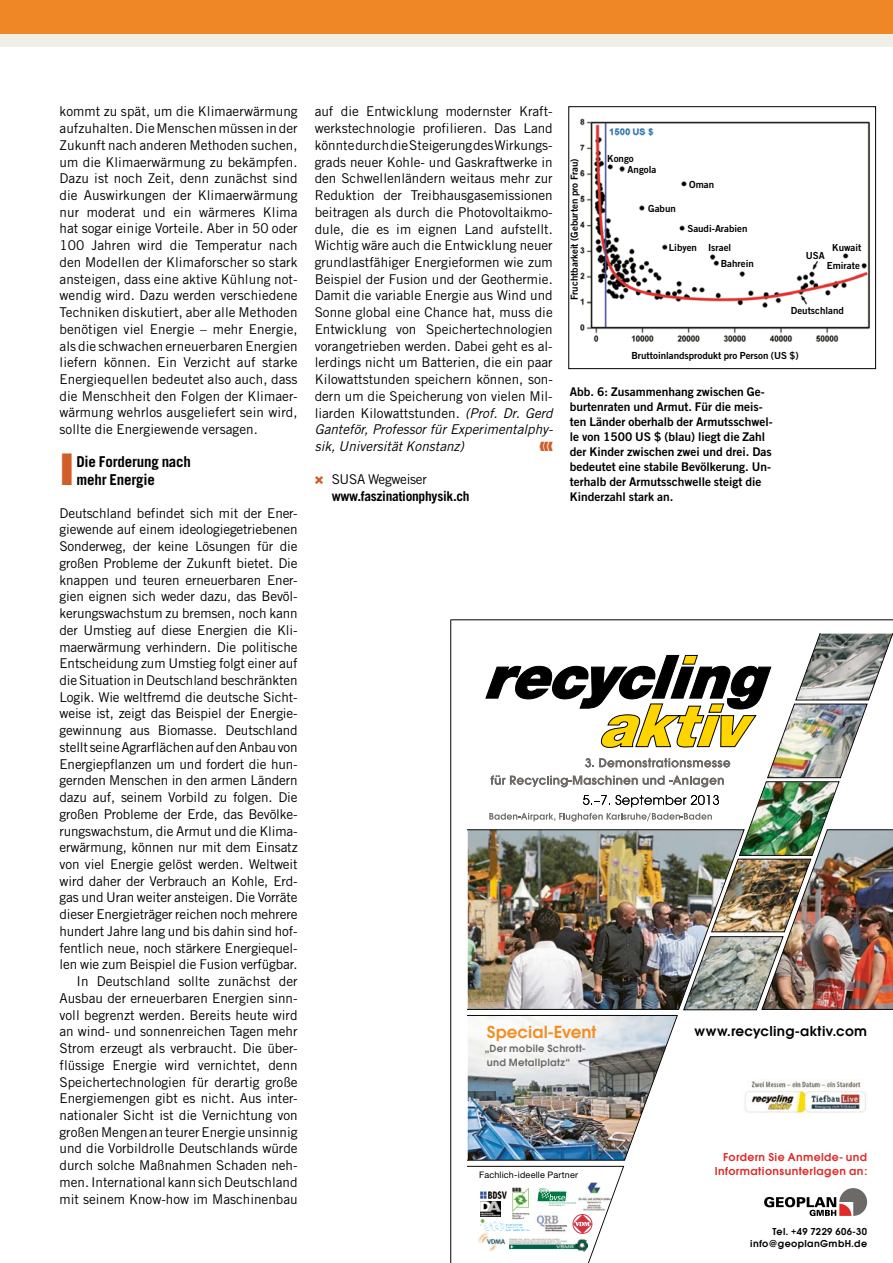
<style>
.page{position:relative;width:893px;height:1263px;background:#fff}
.page>*{position:absolute;margin:0;border:0;box-sizing:border-box;transform-origin:0 0}
.t1{font:600 18.3px "Avant Garde Gothic Itc T";letter-spacing:.005em;color:#f18f24}
.t2{font:700 15px/18px "Trade Gothic LT Std";letter-spacing:-.015em;color:#000}
.t3{font:600 15px "Avant Garde Gothic Itc T";letter-spacing:.02em;color:#000}
.t4{font:13.5px/16.8px "Trade Gothic LT Std";letter-spacing:-.01em;color:#000;text-align:justify}
.t5{font:700 13.5px "Trade Gothic LT Std";letter-spacing:-.02em;color:#000}
.t6{font:12px/15px "Trade Gothic LT Std Bd 2";color:#000}
.t7{font:600 12px/13.5px "Avant Garde Gothic Itc T";letter-spacing:.03em;color:#df2b2a;text-align:right}
.t8{font:600 10.95px/14px "Avant Garde Gothic Itc T";letter-spacing:.02em;color:#6d6966}
.t9{font:600 10.5px/12px "Avant Garde Gothic Itc T";letter-spacing:.035em;color:#000;text-align:right}
.t10{font:9.75px/11.4px "Trade Gothic LT Std Bd 2";color:#000}
.t11{font:9px "Helvetica Neue";letter-spacing:.02em;color:#000}
.s1{font-style:italic}
</style>
<div class="page">
<hr style="left:450px;top:620px;width:1px;height:643px;background:#000">
<hr style="left:450px;top:619px;width:443px;height:1px;background:#000">
<svg style="left:764px;top:1188px;width:103px;height:28px"></svg>
<img style="left:468px;top:634px;width:425px;height:526px">
<svg style="left:468px;top:1166px;width:156px;height:97px"></svg>
<img style="left:480px;top:1201px;width:20px;height:16px">
<img style="left:580px;top:118px;width:290px;height:224px">
<div style="left:568px;top:106px;width:308px;height:263px;border:1px solid #000"></div>
<div style="left:0;top:0;width:893px;height:34px;background:#ef8726"></div>
<div style="left:0;top:34px;width:893px;height:13px;background:#f0efe6"></div>
<p class="t4" style="left:60px;top:103px;width:240px">kommt zu spät, um die Klimaerwärmung aufzuhalten. Die Menschen müssen in der Zukunft nach anderen Methoden suchen, um die Klimaerwärmung zu bekämpfen.<br>Dazu ist noch Zeit, denn zunächst sind die Auswirkungen der Klimaerwärmung nur moderat und ein wärmeres Klima hat sogar einige Vorteile. Aber in 50 oder 100 Jahren wird die Temperatur nach den Modellen der Klimaforscher so stark ansteigen, dass eine aktive Kühlung not&shy;wendig wird. Dazu werden verschiedene Techniken diskutiert, aber alle Methoden benötigen viel Energie – mehr Energie, als die schwachen erneuerbaren Energien liefern können. Ein Verzicht auf starke Energiequellen bedeutet also auch, dass die Menschheit den Folgen der Klimaer&shy;wärmung wehrlos ausgeliefert sein wird, sollte die Energiewende versagen.</p>
<p class="t2" style="left:77px;top:452px;width:116px">Die Forderung nach mehr Energie</p>
<p class="t4" style="left:60px;top:504px;width:240px;text-align:right">Deutschland befindet sich mit der Ener&shy;giewende auf einem ideologiegetriebenen Sonderweg, der keine Lösungen für die großen Probleme der Zukunft bietet. Die knappen und teuren erneuerbaren Ener&shy;gien eignen sich weder dazu, das Bevöl&shy;kerungswachstum zu bremsen, noch kann der Umstieg auf diese Energien die Kli&shy;maerwärmung verhindern. Die politische Entscheidung zum Umstieg folgt einer auf die Situation in Deutschland beschränkten Logik. Wie weltfremd die deutsche Sicht&shy;weise ist, zeigt das Beispiel der Energie&shy;gewinnung aus Biomasse. Deutschland stellt seine Agrarflächen auf den Anbau von Energiepflanzen um und fordert die hun&shy;gernden Menschen in den armen Ländern dazu auf, seinem Vorbild zu folgen. Die großen Probleme der Erde, das Bevölke&shy;rungswachstum, die Armut und die Klima&shy;erwärmung, können nur mit dem Einsatz von viel Energie gelöst werden. Weltweit wird daher der Verbrauch an Kohle, Erd&shy;gas und Uran weiter ansteigen. Die Vorräte dieser Energieträger reichen noch mehrere hundert Jahre lang und bis dahin sind hof&shy;fentlich neue, noch stärkere Energiequel&shy;len wie zum Beispiel die Fusion verfügbar.<br>In Deutschland sollte zunächst der Ausbau der erneuerbaren Energien sinn&shy;voll begrenzt werden. Bereits heute wird an wind- und sonnenreichen Tagen mehr Strom erzeugt als verbraucht. Die über&shy;flüssige Energie wird vernichtet, denn Speichertechnologien für derartig große Energiemengen gibt es nicht. Aus inter&shy;nationaler Sicht ist die Vernichtung von großen Mengen an teurer Energie unsinnig und die Vorbildrolle Deutschlands würde durch solche Maßnahmen Schaden neh&shy;men. International kann sich Deutschland mit seinem Know-how im Maschinenbau</p>
<p class="t4" style="left:315px;top:103px;width:240px">auf die Entwicklung modernster Kraft&shy;werkstechnologie profilieren. Das Land könnte durch die Steigerung des Wirkungs&shy;grads neuer Kohle- und Gaskraftwerke in den Schwellenländern weitaus mehr zur Reduktion der Treibhausgasemissionen beitragen als durch die Photovoltaikmo&shy;dule, die es im eignen Land aufstellt.<br>Wichtig wäre auch die Entwicklung neuer grundlastfähiger Energieformen wie zum Beispiel der Fusion und der Geothermie.<br>Damit die variable Energie aus Wind und Sonne global eine Chance hat, muss die Entwicklung von Speichertechnologien vorangetrieben werden. Dabei geht es al&shy;lerdings nicht um Batterien, die ein paar Kilowattstunden speichern können, son&shy;dern um die Speicherung von vielen Mil&shy;liarden Kilowattstunden. <span class="s1">(Prof. Dr. Gerd Ganteför, Professor für Experimentalphy&shy;sik, Universität Konstanz)</span></p>
<p class="t4" style="left:332px;top:471px;width:97px">SUSA Wegweiser</p>
<p class="t5" style="left:332px;top:488px;width:140px">www.faszinationphysik.ch</p>
<p class="t10" style="left:569px;top:300px;width:144px;rotate:-90deg">Fruchtbarkeit (Geburten pro Frau)</p>
<p class="t10" style="left:628px;top:152px;width:30px;text-indent:-20px">Kongo<br>Angola</p>
<p class="t10" style="left:689px;top:179px;width:26px">Oman</p>
<p class="t10" style="left:648px;top:203px;width:29px">Gabun</p>
<p class="t10" style="left:669px;top:219px;width:80px;line-height:18.9px;text-indent:18px">Saudi-Arabien<br>Libyen Israel</p>
<p class="t10" style="left:721px;top:257px;width:35px">Bahrein</p>
<p class="t10" style="left:827px;top:238px;width:36px;line-height:17.7px;text-align:center">Kuwait<br>Emirate</p>
<p class="t10" style="left:791px;top:304px;width:55px">Deutschland</p>
<p class="t10" style="left:806px;top:250px;width:20px">USA</p>
<p class="t10" style="left:631px;top:349px;width:169px">Bruttoinlandsprodukt pro Person (US $)</p>
<p class="t6" style="left:570px;top:384px;width:205px">Abb. 6: Zusammenhang zwischen Ge&shy;burtenraten und Armut. Für die meis&shy;ten Länder oberhalb der Armutsschwel&shy;le von 1500 US $ (blau) liegt die Zahl der Kinder zwischen zwei und drei. Das bedeutet eine stabile Bevölkerung. Un&shy;terhalb der Armutsschwelle steigt die Kinderzahl stark an.</p>
<h1 class="t1" style="left:487px;top:1021px;width:111px">Special-Event</h1>
<p class="t8" style="left:485px;top:1041px;width:102px">„Der mobile Schrott&shy;und Metallplatz“</p>
<p class="t11" style="left:479px;top:1169px;width:101px">Fachlich-ideelle Partner</p>
<p class="t3" style="left:694px;top:1022px;width:174px">www.recycling-aktiv.com</p>
<p class="t7" style="left:715px;top:1150px;width:154px">Fordern Sie Anmelde- und<br>Informationsunterlagen an:</p>
<p class="t9" style="left:750px;top:1225px;width:118px">Tel. +49 7229 606-30 info@geoplanGmbH.de</p>
</div>
